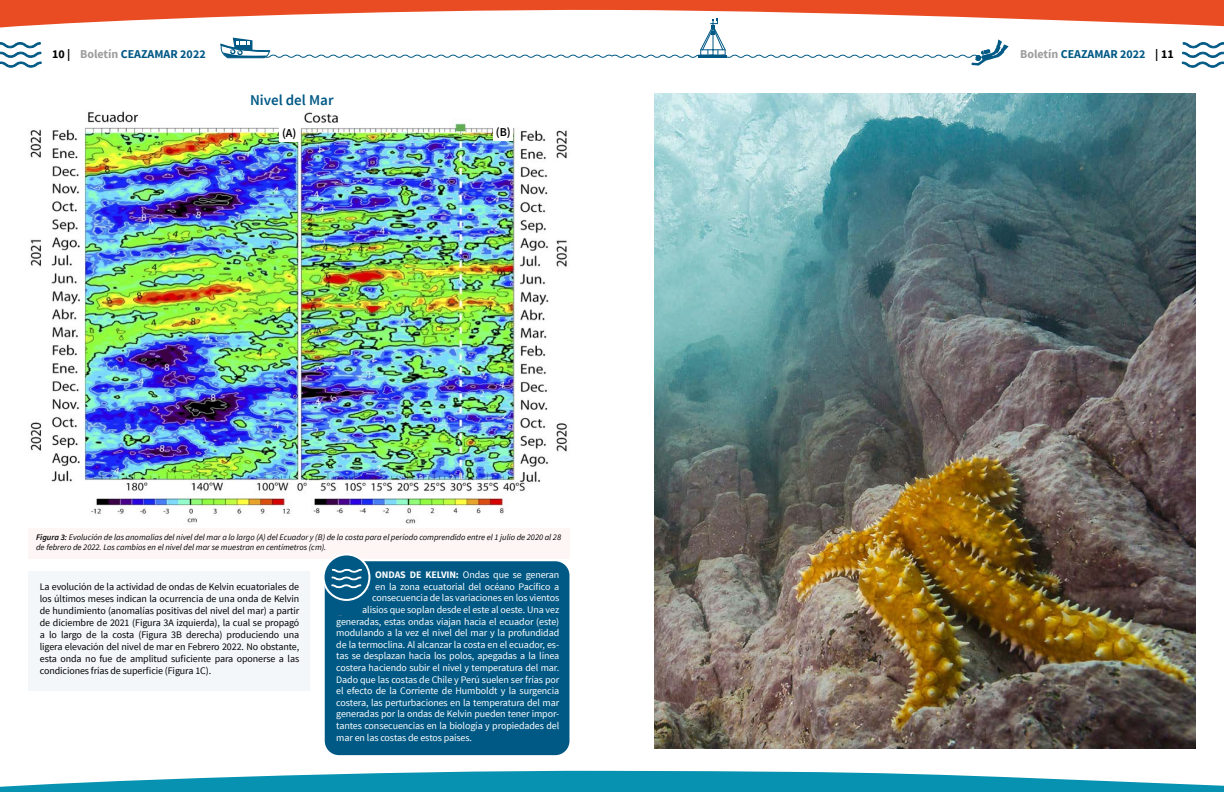
<style>
.page{position:relative;width:1224px;height:792px;background:#fff}
.page>*{position:absolute;margin:0;border:0;box-sizing:border-box;transform-origin:0 0}
.t1{font:600 15px "Source Sans Pro";color:#005985}
.t2{font:700 12px "Source Sans Pro";color:#005985}
.t3{font:600 12px "Source Sans Pro";color:#000}
.t4{font:10px "Source Sans Pro";letter-spacing:-.01em;color:#fff}
.t5{font:10px/12px "Source Sans Pro";letter-spacing:-.01em;color:#000;text-align:justify}
.t6{font:italic 8.5px/10px "Source Sans Pro";color:#000}
.s1{color:#000}
.s2{color:#9d9d9c}
.s3{font-weight:600}
.s4{font-weight:700}
</style>
<div class="page">
<svg style="left:0;top:770px;width:1224px;height:22px"></svg>
<svg style="left:0;top:0;width:1224px;height:68px"></svg>
<img style="left:30px;top:111px;width:537px;height:413px">
<div style="left:28px;top:528px;width:541px;height:30px;background:#fdf6f4"></div>
<div style="left:29px;top:571px;width:281px;height:119px;background:#f3f7f9"></div>
<div style="left:280px;top:125px;width:19px;height:17px;background:#fff"></div>
<div style="left:494px;top:125px;width:19px;height:16px;background:#fff"></div>
<img style="left:655px;top:94px;width:541px;height:655px">
<div style="left:325px;top:561px;width:244px;height:194px;background:#005985;border-radius:14px"></div>
<svg style="left:323px;top:553px;width:47px;height:48px"></svg>
<svg style="left:332px;top:569px;width:36px;height:47px"></svg>
<p class="t2" style="left:52px;top:46px;width:155px"><span class="s1">10 |</span> <span class="s2">Boletín</span> CEAZAMAR 2022</p>
<p class="t2" style="left:1020px;top:46px;width:155px"><span class="s2">Boletín</span> CEAZAMAR 2022 <span class="s1">| 11</span></p>
<h1 class="t1" style="left:250px;top:91px;width:85px">Nivel del Mar</h1>
<p class="t3" style="left:282px;top:125px;width:16px">(A)</p>
<p class="t3" style="left:496px;top:124px;width:16px">(B)</p>
<p class="t6" style="left:36px;top:532px;width:527px"><span class="s3">Figura 3:</span> Evolución de las anomalías del nivel del mar a lo largo (A) del Ecuador y (B) de la costa para el período comprendido entre el 1 julio de 2020 al 28 de febrero de 2022. Los cambios en el nivel del mar se muestran en centímetros (cm).</p>
<p class="t5" style="left:40px;top:581px;width:261px">La evolución de la actividad de ondas de Kelvin ecuatoriales de los últimos meses indican la ocurrencia de una onda de Kelvin de hundimiento (anomalías positivas del nivel del mar) a partir de diciembre de 2021 (Figura 3A izquierda), la cual se propagó a lo largo de la costa (Figura 3B derecha) produciendo una ligera elevación del nivel de mar en Febrero 2022. No obstante, esta onda no fue de amplitud suficiente para oponerse a las condiciones frías de superficie (Figura 1C).</p>
<p class="t4" style="left:375px;top:569px;width:185px"><span class="s4">ONDAS DE KELVIN:</span> Ondas que se generan</p>
<p class="t4" style="left:375px;top:580px;width:186px">en la zona ecuatorial del océano Pacífico a</p>
<p class="t4" style="left:372px;top:592px;width:189px">consecuencia de las variaciones en los vientos</p>
<p class="t4" style="left:362px;top:604px;width:198px">alisios que soplan desde el este al oeste. Una vez</p>
<p class="t4" style="left:336px;top:615px;width:225px">generadas, estas ondas viajan hacia el ecuador (este)</p>
<p class="t4" style="left:336px;top:627px;width:225px">modulando a la vez el nivel del mar y la profundidad</p>
<p class="t4" style="left:336px;top:638px;width:224px">de la termoclina. Al alcanzar la costa en el ecuador, es-</p>
<p class="t4" style="left:336px;top:650px;width:225px">tas se desplazan hacia los polos, apegadas a la línea</p>
<p class="t4" style="left:336px;top:662px;width:225px">costera haciendo subir el nivel y temperatura del mar.</p>
<p class="t4" style="left:336px;top:673px;width:225px">Dado que las costas de Chile y Perú suelen ser frías por</p>
<p class="t4" style="left:336px;top:685px;width:225px">el efecto de la Corriente de Humboldt y la surgencia</p>
<p class="t4" style="left:336px;top:696px;width:225px">costera, las perturbaciones en la temperatura del mar</p>
<p class="t4" style="left:336px;top:708px;width:224px">generadas por la ondas de Kelvin pueden tener impor-</p>
<p class="t4" style="left:336px;top:720px;width:225px">tantes consecuencias en la biología y propiedades del</p>
<p class="t4" style="left:336px;top:731px;width:137px">mar en las costas de estos países.</p>
</div>
